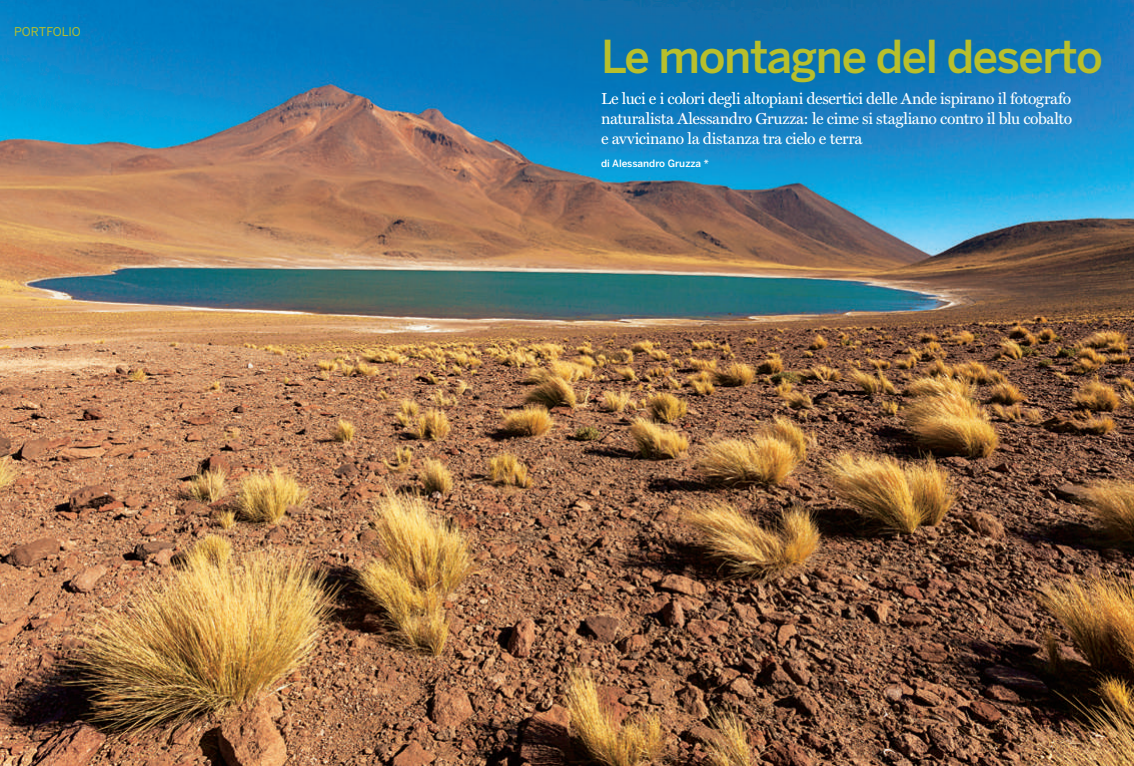
<style>
.page{position:relative;width:1134px;height:766px;background:#fff}
.page>*{position:absolute;margin:0;border:0;box-sizing:border-box;transform-origin:0 0}
.t1{font:500 45px "Benton Sans";letter-spacing:-.03em;color:#b8bf2c}
.t2{font:16px/20px "Miller Text";letter-spacing:-.02em;color:#fff;text-align:justify}
.t3{font:12px "Benton Sans";letter-spacing:-.005em;color:#b8bf2c}
.t4{font:500 10px "Benton Sans";color:#fff}
</style>
<div class="page">
<img style="left:0;top:0;width:1134px;height:765px">
<p class="t3" style="left:14px;top:24px;width:68px">PORTFOLIO</p>
<h1 class="t1" style="left:601px;top:29px;width:503px">Le montagne del deserto</h1>
<p class="t2" style="left:601px;top:89px;width:473px">Le luci e i colori degli altopiani desertici delle Ande ispirano il fotografo naturalista Alessandro Gruzza: le cime si stagliano contro il blu cobalto e avvicinano la distanza tra cielo e terra</p>
<p class="t4" style="left:601px;top:157px;width:109px">di Alessandro Gruzza *</p>
</div>
